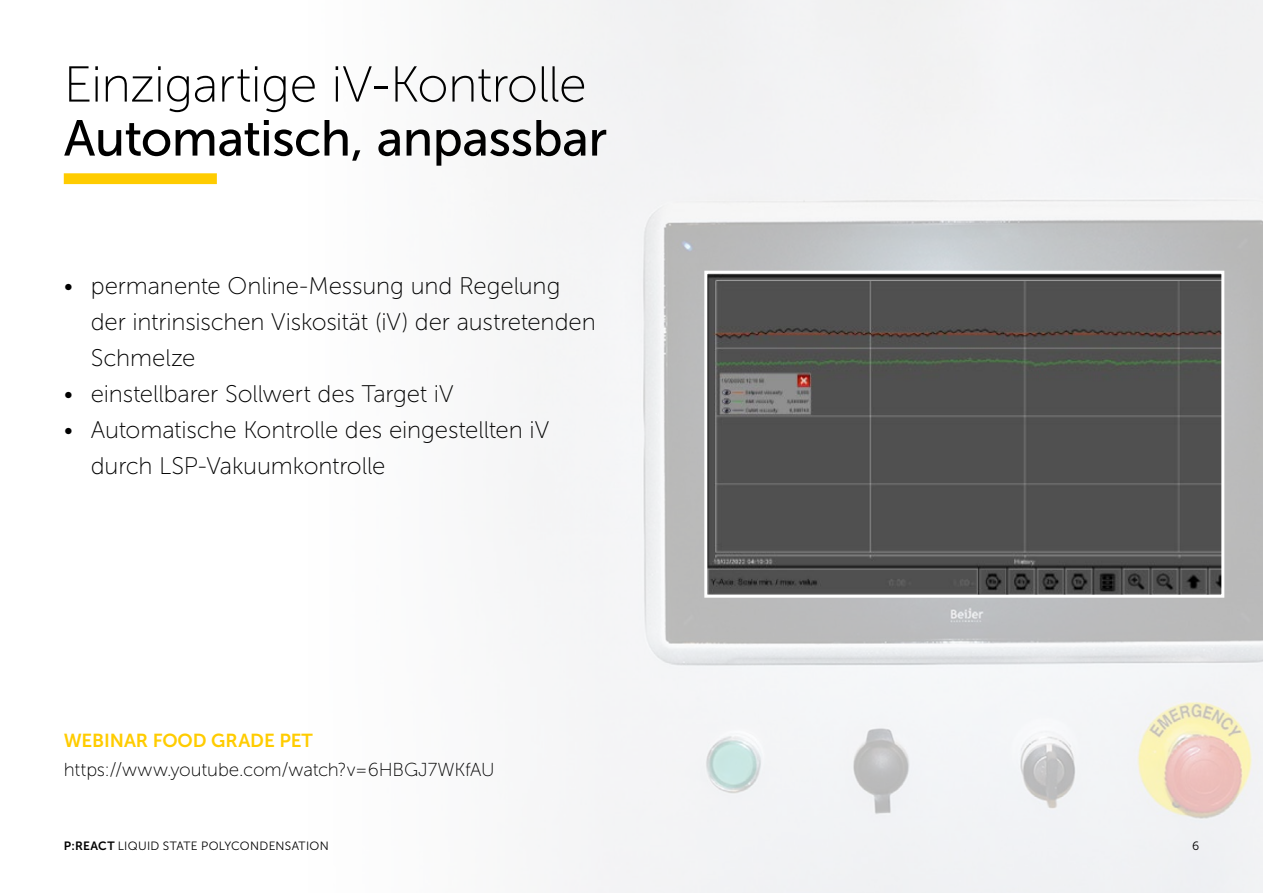
<style>
.page{position:relative;width:1263px;height:893px;background:#fff}
.page>*{position:absolute;margin:0;border:0;box-sizing:border-box;transform-origin:0 0}
.t1{font:50.4px "Museo Sans 100";letter-spacing:-.015em;color:#000}
.t2{font:50.4px "Museo Sans 500";letter-spacing:-.01em;color:#000}
.t3{font:24px/36px "Museo Sans 100";letter-spacing:-.005em;color:#000}
.t4{font:18.75px "Museo Sans 100";letter-spacing:-.01em;color:#000}
.t5{font:18.75px "Museo Sans 700";letter-spacing:-.005em;color:#fc0}
.t6{font:12px "Museo Sans 300";letter-spacing:.025em;color:#000}
.s1{font-family:"Museo Sans 700"}
</style>
<div class="page">
<img style="left:486px;top:0;width:777px;height:893px">
<img style="left:708px;top:275px;width:512px;height:319px">
<div style="left:704px;top:271px;width:520px;height:327px;border:3px solid #fff"></div>
<div style="left:64px;top:173px;width:153px;height:11px;background:#fc0"></div>
<h1 class="t1" style="left:64px;top:58px;width:524px">Einzigartige iV-Kontrolle</h1>
<h1 class="t2" style="left:64px;top:111px;width:545px">Automatisch, anpassbar</h1>
<p class="t3" style="left:91px;top:268px;width:506px;text-indent:-27px">• permanente Online-Messung und Regelung der intrinsischen Viskosität (iV) der austretenden<br>Schmelze</p>
<p class="t3" style="left:64px;top:376px;width:391px">• einstellbarer Sollwert des Target iV</p>
<p class="t3" style="left:91px;top:412px;width:460px;text-indent:-27px">• Automatische Kontrolle des eingestellten iV durch LSP-Vakuumkontrolle</p>
<p class="t5" style="left:64px;top:730px;width:251px">WEBINAR FOOD GRADE PET</p>
<p class="t4" style="left:64px;top:759px;width:432px">https://www.youtube.com/watch?v=6HBGJ7WKfAU</p>
<p class="t6" style="left:64px;top:840px;width:266px"><span class="s1">P:REACT</span> LIQUID STATE POLYCONDENSATION</p>
<p class="t6" style="left:1192px;top:840px;width:9px">6</p>
</div>
